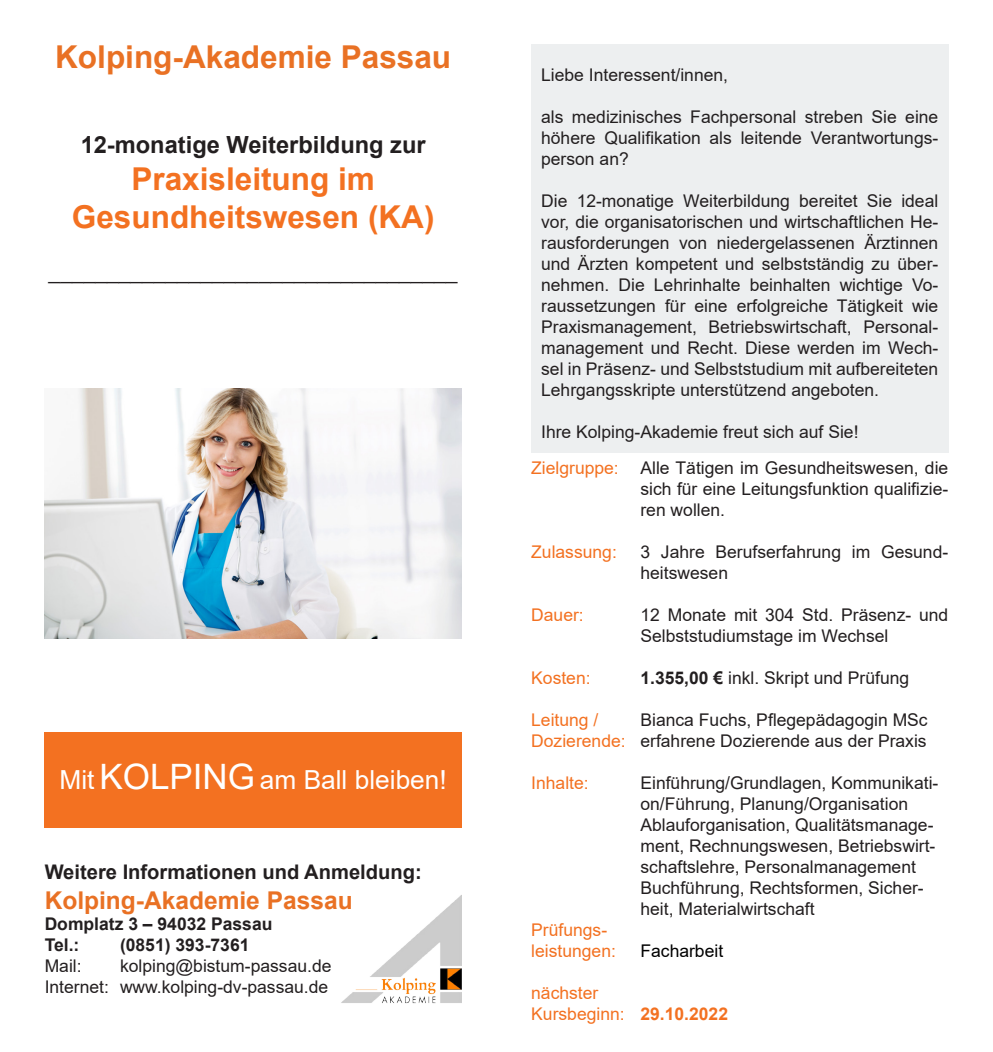
<style>
.page{position:relative;width:993px;height:1052px;background:#fff}
.page>*{position:absolute;margin:0;border:0;box-sizing:border-box;transform-origin:0 0}
.t1{font:700 31.5px "Arial";color:#f37121}
.t2{font:700 31.5px "Arial";color:#e97124}
.t3{font:26.25px "Arial";color:#fff}
.t4{font:700 24.5px "Arial";color:#e97124}
.t5{font:700 23.62px "Arial";color:#231f20}
.t6{font:21px "Arial";color:#231f20}
.t7{font:700 20.12px "Arial";color:#231f20}
.t8{font:17.5px/21px "Arial";color:#231f20;text-align:justify}
.t9{font:17.5px "Arial";color:#f37121}
.t10{font:700 17.5px "Arial";color:#231f20}
.t11{font:17.5px "Arial";color:#000}
.s1{font-size:35px}
.s2{color:#f37121}
.s3{font-weight:700}
</style>
<div class="page">
<div style="left:45px;top:732px;width:416px;height:95px;background:#f37121"></div>
<img style="left:341px;top:895px;width:120px;height:109px">
<img style="left:45px;top:388px;width:416px;height:251px">
<div style="left:531px;top:45px;width:416px;height:408px;background:#edeff0"></div>
<p class="t2" style="left:55px;top:34px;width:397px">Kolping-Akademie Passau</p>
<p class="t5" style="left:81px;top:128px;width:346px">12-monatige Weiterbildung zur</p>
<p class="t1" style="left:131px;top:157px;width:245px">Praxisleitung im</p>
<p class="t1" style="left:72px;top:195px;width:364px">Gesundheitswesen (KA)</p>
<p class="t6" style="left:49px;top:257px;width:410px">___________________________________</p>
<p class="t3" style="left:60px;top:762px;width:388px">Mit <span class="s1">KOLPING</span> am Ball bleiben!</p>
<p class="t7" style="left:45px;top:858px;width:378px">Weitere Informationen und Anmeldung:</p>
<p class="t4" style="left:45px;top:882px;width:309px">Kolping-Akademie Passau</p>
<p class="t10" style="left:45px;top:911px;width:229px">Domplatz 3 – 94032 Passau</p>
<p class="t10" style="left:45px;top:932px;width:36px">Tel.:</p>
<p class="t10" style="left:120px;top:932px;width:131px">(0851) 393-7361</p>
<p class="t8" style="left:45px;top:955px;width:38px">Mail:</p>
<p class="t8" style="left:120px;top:955px;width:213px">kolping@bistum-passau.de</p>
<p class="t8" style="left:45px;top:976px;width:285px">Internet: www.kolping-dv-passau.de</p>
<p class="t8" style="left:541px;top:64px;width:188px">Liebe Interessent/innen,</p>
<p class="t8" style="left:541px;top:106px;width:398px">als medizinisches Fachpersonal streben Sie eine höhere Qualifikation als leitende Verantwortungs&shy;person an?</p>
<p class="t8" style="left:541px;top:190px;width:398px">Die 12-monatige Weiterbildung bereitet Sie ideal vor, die organisatorischen und wirtschaftlichen He&shy;rausforderungen von niedergelassenen Ärztinnen und Ärzten kompetent und selbstständig zu über&shy;nehmen. Die Lehrinhalte beinhalten wichtige Vo&shy;raussetzungen für eine erfolgreiche Tätigkeit wie Praxismanagement, Betriebswirtschaft, Personal&shy;management und Recht. Diese werden im Wech&shy;sel in Präsenz- und Selbststudium mit aufbereiteten Lehrgangsskripte unterstützend angeboten.</p>
<p class="t8" style="left:541px;top:421px;width:319px">Ihre Kolping-Akademie freut sich auf Sie!</p>
<p class="t8" style="left:640px;top:457px;width:309px;text-indent:-109px"><span class="s2">Zielgruppe:</span> Alle Tätigen im Gesundheitswesen, die sich für eine Leitungsfunktion qualifizie&shy;ren wollen.</p>
<p class="t9" style="left:531px;top:540px;width:87px">Zulassung:</p>
<p class="t8" style="left:640px;top:541px;width:309px">3 Jahre Berufserfahrung im Gesund&shy;heitswesen</p>
<p class="t9" style="left:531px;top:603px;width:54px">Dauer:</p>
<p class="t8" style="left:640px;top:604px;width:309px">12 Monate mit 304 Std. Präsenz- und<br>Selbststudiumstage im Wechsel</p>
<p class="t9" style="left:531px;top:666px;width:61px">Kosten:</p>
<p class="t8" style="left:640px;top:667px;width:270px"><span class="s3">1.355,00 €</span> inkl. Skript und Prüfung</p>
<p class="t9" style="left:531px;top:708px;width:69px">Leitung /</p>
<p class="t8" style="left:640px;top:709px;width:288px">Bianca Fuchs, Pflegepädagogin MSc</p>
<p class="t8" style="left:531px;top:730px;width:397px"><span class="s2">Dozierende:</span> erfahrene Dozierende aus der Praxis</p>
<p class="t9" style="left:531px;top:771px;width:59px">Inhalte:</p>
<p class="t8" style="left:640px;top:772px;width:299px">Einführung/Grundlagen, Kommunikati-</p>
<p class="t8" style="left:640px;top:793px;width:269px">on/Führung, Planung/Organisation</p>
<p class="t8" style="left:640px;top:814px;width:294px">Ablauforganisation, Qualitätsmanage-</p>
<p class="t8" style="left:640px;top:835px;width:296px">ment, Rechnungswesen, Betriebswirt-</p>
<p class="t8" style="left:640px;top:856px;width:277px">schaftslehre, Personalmanagement</p>
<p class="t8" style="left:640px;top:877px;width:285px">Buchführung, Rechtsformen, Sicher-</p>
<p class="t8" style="left:640px;top:898px;width:176px">heit, Materialwirtschaft</p>
<p class="t9" style="left:531px;top:918px;width:77px">Prüfungs-</p>
<p class="t9" style="left:531px;top:939px;width:86px">leistungen:</p>
<p class="t11" style="left:640px;top:939px;width:84px">Facharbeit</p>
<p class="t9" style="left:531px;top:981px;width:69px">nächster</p>
<p class="t9" style="left:531px;top:1002px;width:198px">Kursbeginn: <span class="s3">29.10.2022</span></p>
</div>
